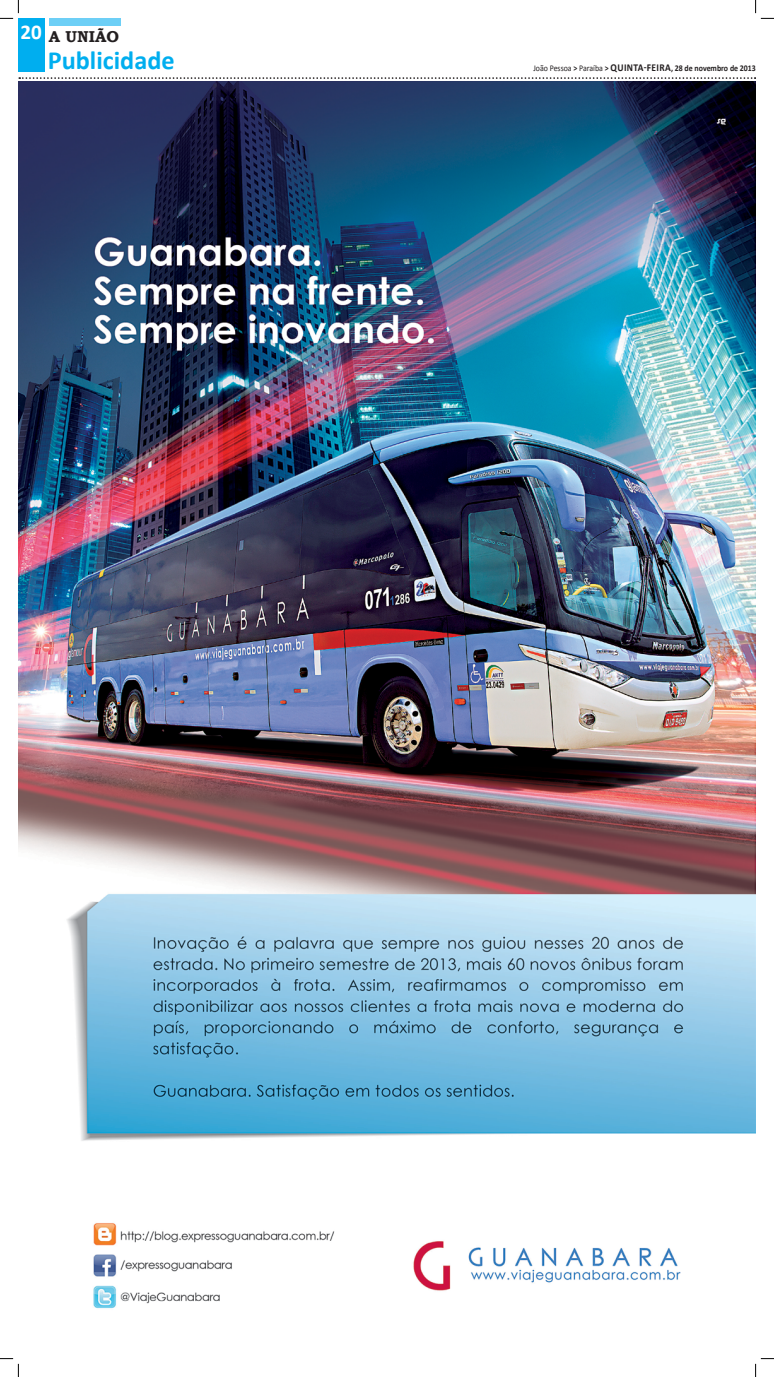
<style>
.page{position:relative;width:774px;height:1377px;background:#fff}
.page>*{position:absolute;margin:0;border:0;box-sizing:border-box;transform-origin:0 0}
.t1{font:700 26.25px "Calibri";color:#00aeef}
.t2{font:700 15.75px "Bookman Old Style";color:#231f20}
.t3{font:700 8.75px "Calibri";color:#231f20;scale:.9 1}
.s1{font-weight:400}
.s2{font-size:10.5px}
</style>
<div class="page">
<div style="left:19px;top:19px;width:26px;height:53px;background:#00aeef"></div>
<div style="left:49px;top:18px;width:71px;height:8px;background:#6dcff6"></div>
<svg style="left:19px;top:77px;width:736px;height:2px"></svg>
<img style="left:19px;top:82px;width:736px;height:1227px">
<svg style="left:0;top:0;width:19px;height:19px"></svg>
<svg style="left:0;top:1358px;width:19px;height:18px"></svg>
<svg style="left:755px;top:0;width:18px;height:19px"></svg>
<svg style="left:755px;top:1358px;width:18px;height:18px"></svg>
<p class="t2" style="left:20px;top:25px;width:100px"><sup>20</sup> A UNIÃO</p>
<p class="t1" style="left:48px;top:44px;width:128px">Publicidade</p>
<p class="t3" style="left:533px;top:62px;width:249px"><span class="s1">João Pessoa</span> &gt; <span class="s1">Paraíba</span> &gt; <span class="s2">quinta-feira</span>, 28 de novembro de 2013</p>
</div>
